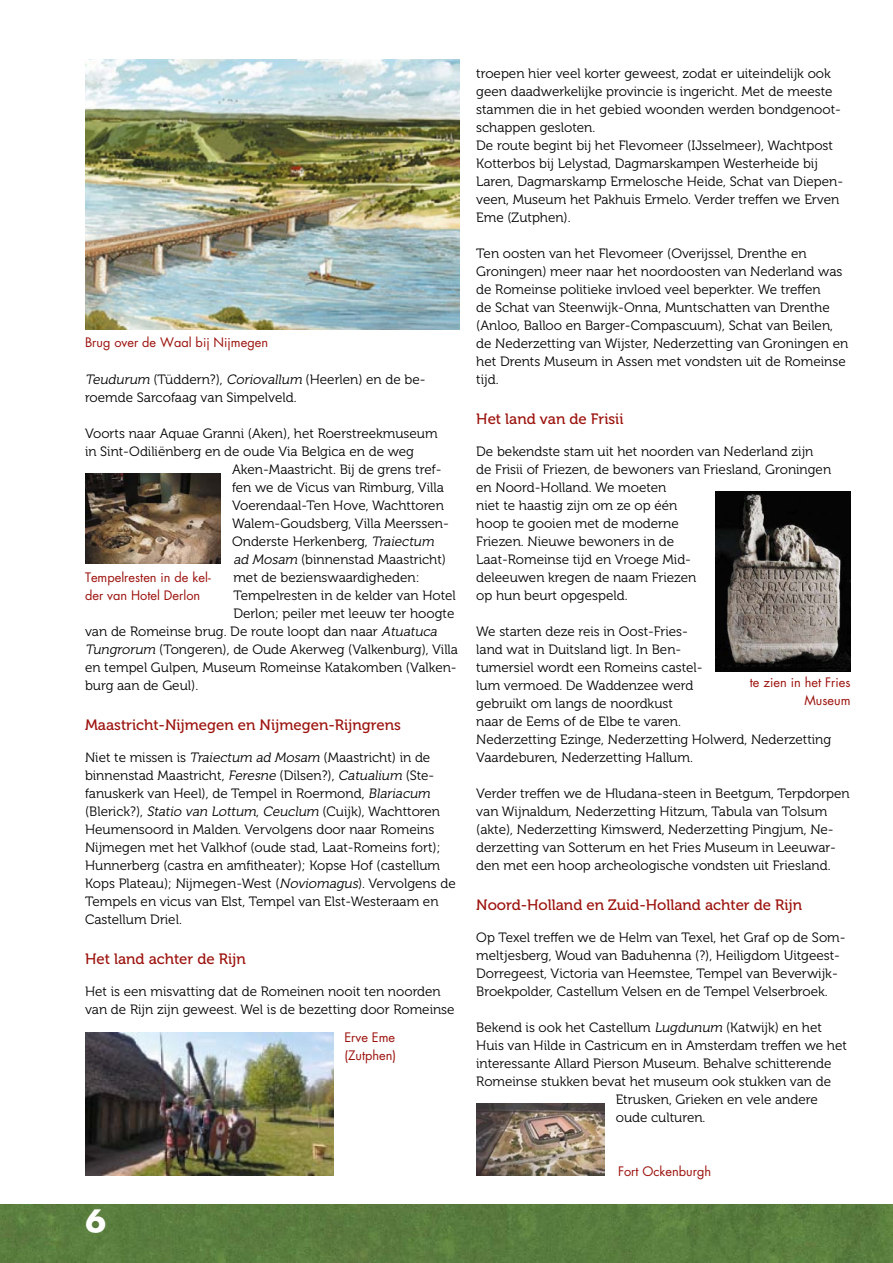
<style>
.page{position:relative;width:893px;height:1263px;background:#fff}
.page>*{position:absolute;margin:0;border:0;box-sizing:border-box;transform-origin:0 0}
.t1{font:700 30px "Futura";color:#fff}
.t2{font:15px "Museo 500";color:#9c130e}
.t3{font:13.5px/18px "Museo 300";color:#000}
.t4{font:12.75px/18px "Futura";color:#9c130e}
.s1{font-style:italic}
</style>
<div class="page">
<img style="left:0;top:1204px;width:893px;height:59px">
<img style="left:85px;top:60px;width:374px;height:270px">
<img style="left:85px;top:1032px;width:248px;height:144px">
<img style="left:715px;top:492px;width:135px;height:180px">
<img style="left:476px;top:1104px;width:128px;height:72px">
<img style="left:85px;top:474px;width:136px;height:89px">
<p class="t4" style="left:85px;top:334px;width:185px">Brug over de Waal bij Nijmegen</p>
<p class="t3" style="left:85px;top:370px;width:342px"><span class="s1">Teudurum</span> (Tüddern?), <span class="s1">Coriovallum</span> (Heerlen) en de be&shy;roemde Sarcofaag van Simpelveld.</p>
<p class="t3" style="left:85px;top:424px;width:354px">Voorts naar Aquae Granni (Aken), het Roerstreekmuseum</p>
<p class="t3" style="left:85px;top:442px;width:331px">in Sint-Odiliënberg en de oude Via Belgica en de weg</p>
<p class="t3" style="left:232px;top:460px;width:211px">Aken-Maastricht. Bij de grens tref-</p>
<p class="t3" style="left:232px;top:478px;width:213px">fen we de Vicus van Rimburg, Villa</p>
<p class="t3" style="left:232px;top:496px;width:213px">Voerendaal-Ten Hove, Wachttoren</p>
<p class="t3" style="left:232px;top:514px;width:218px">Walem-Goudsberg, Villa Meerssen-</p>
<p class="t3" style="left:232px;top:532px;width:206px">Onderste Herkenberg, <span class="s1">Traiectum</span></p>
<p class="t3" style="left:233px;top:550px;width:214px"><span class="s1">ad Mosam</span> (binnenstad Maastricht)</p>
<p class="t3" style="left:233px;top:568px;width:188px">met de bezienswaardigheden:</p>
<p class="t3" style="left:233px;top:586px;width:224px">Tempelresten in de kelder van Hotel</p>
<p class="t3" style="left:233px;top:604px;width:223px">Derlon; peiler met leeuw ter hoogte</p>
<p class="t3" style="left:85px;top:622px;width:356px">van de Romeinse brug. De route loopt dan naar <span class="s1">Atuatuca</span></p>
<p class="t3" style="left:85px;top:640px;width:375px"><span class="s1">Tungrorum</span> (Tongeren), de Oude Akerweg (Valkenburg), Villa</p>
<p class="t3" style="left:85px;top:658px;width:373px">en tempel Gulpen, Museum Romeinse Katakomben (Valken-</p>
<p class="t3" style="left:85px;top:676px;width:115px">burg aan de Geul).</p>
<p class="t2" style="left:85px;top:717px;width:317px">Maastricht-Nijmegen en Nijmegen-Rijngrens</p>
<p class="t3" style="left:85px;top:748px;width:372px">Niet te missen is <span class="s1">Traiectum ad Mosam</span> (Maastricht) in de binnenstad Maastricht, <span class="s1">Feresne</span> (Dilsen?), <span class="s1">Catualium</span> (Ste&shy;fanuskerk van Heel), de Tempel in Roermond, <span class="s1">Blariacum </span>(Blerick?), <span class="s1">Statio van Lottum</span>, <span class="s1">Ceuclum</span> (Cuijk), Wachttoren Heumensoord in Malden. Vervolgens door naar Romeins Nijmegen met het Valkhof (oude stad, Laat-Romeins fort); Hunnerberg (castra en amfitheater); Kopse Hof (castellum Kops Plateau); Nijmegen-West (<span class="s1">Noviomagus</span>). Vervolgens de Tempels en vicus van Elst, Tempel van Elst-Westeraam en Castellum Driel.</p>
<p class="t2" style="left:85px;top:951px;width:162px">Het land achter de Rijn</p>
<p class="t3" style="left:85px;top:982px;width:371px">Het is een misvatting dat de Romeinen nooit ten noorden van de Rijn zijn geweest. Wel is de bezetting door Romeinse</p>
<p class="t4" style="left:85px;top:568px;width:127px">Tempelresten in de kel&shy;der van Hotel Derlon</p>
<h1 class="t1" style="left:85px;top:1200px;width:22px">6</h1>
<p class="t4" style="left:344px;top:1028px;width:53px">Erve Eme (Zutphen)</p>
<p class="t3" style="left:476px;top:64px;width:368px">troepen hier veel korter geweest, zodat er uiteindelijk ook geen daadwerkelijke provincie is ingericht. Met de meeste stammen die in het gebied woonden werden bondgenoot&shy;schappen gesloten.<br>De route begint bij het Flevomeer (IJsselmeer), Wachtpost Kotterbos bij Lelystad, Dagmarskampen Westerheide bij Laren, Dagmarskamp Ermelosche Heide, Schat van Diepen&shy;veen, Museum het Pakhuis Ermelo. Verder treffen we Erven Eme (Zutphen).</p>
<p class="t3" style="left:476px;top:244px;width:374px">Ten oosten van het Flevomeer (Overijssel, Drenthe en Groningen) meer naar het noordoosten van Nederland was de Romeinse politieke invloed veel beperkter. We treffen<br>de Schat van Steenwijk-Onna, Muntschatten van Drenthe (Anloo, Balloo en Barger-Compascuum), Schat van Beilen, de Nederzetting van Wijster, Nederzetting van Groningen en het Drents Museum in Assen met vondsten uit de Romeinse tijd.</p>
<p class="t2" style="left:476px;top:411px;width:149px">Het land van de Frisii</p>
<p class="t3" style="left:476px;top:442px;width:356px">De bekendste stam uit het noorden van Nederland zijn de Frisii of Friezen, de bewoners van Friesland, Groningen en Noord-Holland. We moeten<br>niet te haastig zijn om ze op één<br>hoop te gooien met de moderne<br>Friezen. Nieuwe bewoners in de<br>Laat-Romeinse tijd en Vroege Mid-<br>deleeuwen kregen de naam Friezen<br>op hun beurt opgespeld.</p>
<p class="t3" style="left:476px;top:622px;width:357px">We starten deze reis in Oost-Fries-<br>land wat in Duitsland ligt. In Ben-<br>tumersiel wordt een Romeins castel-<br>lum vermoed. De Waddenzee werd<br>gebruikt om langs de noordkust<br>naar de Eems of de Elbe te varen.<br>Nederzetting Ezinge, Nederzetting Holwerd, Nederzetting Vaardeburen, Nederzetting Hallum.</p>
<p class="t3" style="left:476px;top:784px;width:375px">Verder treffen we de Hludana-steen in Beetgum, Terpdorpen van Wijnaldum, Nederzetting Hitzum, Tabula van Tolsum (akte), Nederzetting Kimswerd, Nederzetting Pingjum, Ne&shy;derzetting van Sotterum en het Fries Museum in Leeuwar&shy;den met een hoop archeologische vondsten uit Friesland.</p>
<p class="t2" style="left:476px;top:897px;width:327px">Noord-Holland en Zuid-Holland achter de Rijn</p>
<p class="t3" style="left:476px;top:928px;width:371px">Op Texel treffen we de Helm van Texel, het Graf op de Som&shy;meltjesberg, Woud van Baduhenna (?), Heiligdom Uitgeest-Dorregeest, Victoria van Heemstee, Tempel van Beverwijk-Broekpolder, Castellum Velsen en de Tempel Velserbroek.</p>
<p class="t3" style="left:476px;top:1018px;width:347px">Bekend is ook het Castellum <span class="s1">Lugdunum</span> (Katwijk) en het</p>
<p class="t3" style="left:476px;top:1036px;width:372px">Huis van Hilde in Castricum en in Amsterdam treffen we het</p>
<p class="t3" style="left:476px;top:1054px;width:357px">interessante Allard Pierson Museum. Behalve schitterende</p>
<p class="t3" style="left:476px;top:1072px;width:356px">Romeinse stukken bevat het museum ook stukken van de</p>
<p class="t3" style="left:616px;top:1090px;width:204px">Etrusken, Grieken en vele andere</p>
<p class="t3" style="left:616px;top:1108px;width:91px">oude culturen.</p>
<p class="t4" style="left:750px;top:673px;width:102px;text-align:right">te zien in het Fries<br>Museum</p>
<p class="t4" style="left:618px;top:1162px;width:95px">Fort Ockenburgh</p>
</div>
